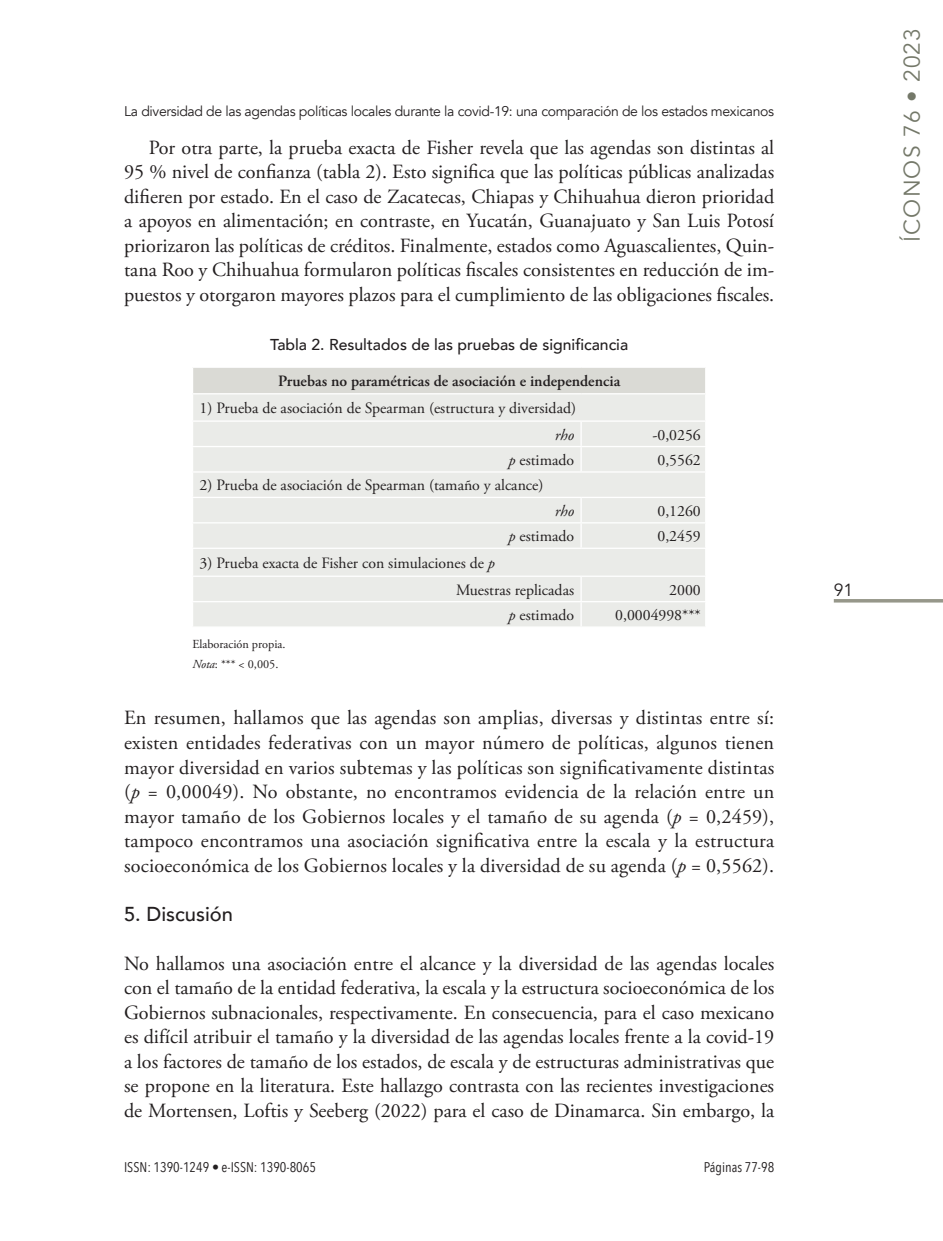
<style>
.page{position:relative;width:943px;height:1241px;background:#fff}
.page>*{position:absolute;margin:0;border:0;box-sizing:border-box;transform-origin:0 0}
.t1{font:22.75px "Avenir";letter-spacing:.05em;color:#747869}
.texto{font:20.12px/24.5px "Adobe Garamond Pro";color:#231f20;text-align:justify}
.subtitulos{font:500 20.12px "Avenir";color:#231f20}
.t2{font:17.5px "Avenir";color:#231f20}
.List_Paragraph{font:15.75px "Adobe Garamond Pro";color:#231f20}
.t3{font:600 15.75px "Adobe Garamond Pro";color:#231f20}
.titulos_graficos{font:500 15.75px "Avenir";color:#231f20}
.t4{font:italic 15.75px "Adobe Garamond Pro";color:#231f20}
.t5{font:14px "Avenir";letter-spacing:-.025em;color:#231f20}
.t6{font:14px "Avenir Next Condensed";color:#231f20}
.fuentes_graficos{font:12.25px "Adobe Garamond Pro";color:#231f20}
.s1{font-style:italic}
</style>
<div class="page">
<hr style="left:833px;top:599px;width:110px;height:3px;background:#96978a">
<div style="left:192px;top:367px;width:513px;height:27px;background:#dadad5"></div>
<div style="left:193px;top:394px;width:512px;height:232px;background:#eaebe8"></div>
<hr style="left:192px;top:366px;width:389px;height:2px;background:#fff">
<hr style="left:581px;top:366px;width:125px;height:2px;background:#fff">
<hr style="left:192px;top:393px;width:389px;height:1px;background:#fff">
<hr style="left:581px;top:393px;width:125px;height:1px;background:#fff">
<hr style="left:192px;top:420px;width:389px;height:1px;background:#fff">
<hr style="left:581px;top:420px;width:125px;height:1px;background:#fff">
<hr style="left:192px;top:446px;width:389px;height:1px;background:#fff">
<hr style="left:581px;top:446px;width:125px;height:1px;background:#fff">
<svg style="left:580px;top:421px;width:1px;height:50px"></svg>
<hr style="left:192px;top:471px;width:389px;height:1px;background:#fff">
<hr style="left:581px;top:471px;width:125px;height:1px;background:#fff">
<hr style="left:192px;top:496px;width:389px;height:2px;background:#fff">
<hr style="left:581px;top:496px;width:125px;height:2px;background:#fff">
<hr style="left:192px;top:522px;width:389px;height:1px;background:#fff">
<hr style="left:581px;top:522px;width:125px;height:1px;background:#fff">
<svg style="left:580px;top:498px;width:1px;height:49px"></svg>
<hr style="left:192px;top:547px;width:389px;height:2px;background:#fff">
<hr style="left:581px;top:547px;width:125px;height:2px;background:#fff">
<hr style="left:192px;top:575px;width:389px;height:2px;background:#fff">
<hr style="left:581px;top:575px;width:125px;height:2px;background:#fff">
<hr style="left:192px;top:601px;width:389px;height:1px;background:#fff">
<svg style="left:192px;top:368px;width:1px;height:25px"></svg>
<hr style="left:581px;top:601px;width:125px;height:1px;background:#fff">
<svg style="left:580px;top:577px;width:1px;height:49px"></svg>
<p class="t5" style="left:124px;top:103px;width:651px">La diversidad de las agendas políticas locales durante la covid-19: una comparación de los estados mexicanos</p>
<p class="texto" style="left:124px;top:136px;width:651px;text-indent:25px">Por otra parte, la prueba exacta de Fisher revela que las agendas son distintas al 95 % nivel de confianza (tabla 2). Esto significa que las políticas públicas analizadas difieren por estado. En el caso de Zacatecas, Chiapas y Chihuahua dieron prioridad a apoyos en alimentación; en contraste, en Yucatán, Guanajuato y San Luis Potosí priorizaron las políticas de créditos. Finalmente, estados como Aguascalientes, Quin&shy;tana Roo y Chihuahua formularon políticas fiscales consistentes en reducción de im&shy;puestos y otorgaron mayores plazos para el cumplimiento de las obligaciones fiscales.</p>
<p class="titulos_graficos" style="left:270px;top:330px;width:359px">Tabla 2. Resultados de las pruebas de significancia</p>
<p class="t3" style="left:278px;top:372px;width:344px">Pruebas no paramétricas de asociación e independencia</p>
<p class="List_Paragraph" style="left:199px;top:398px;width:378px">1) Prueba de asociación de Spearman (estructura y diversidad)</p>
<p class="t4" style="left:555px;top:425px;width:21px">rho</p>
<p class="List_Paragraph" style="left:652px;top:425px;width:50px">-0,0256</p>
<p class="List_Paragraph" style="left:508px;top:450px;width:67px"><span class="s1">p</span> estimado</p>
<p class="List_Paragraph" style="left:657px;top:450px;width:45px">0,5562</p>
<p class="List_Paragraph" style="left:199px;top:476px;width:345px">2) Prueba de asociación de Spearman (tamaño y alcance)</p>
<p class="t4" style="left:555px;top:501px;width:21px">rho</p>
<p class="List_Paragraph" style="left:657px;top:501px;width:45px">0,1260</p>
<p class="List_Paragraph" style="left:508px;top:526px;width:67px"><span class="s1">p</span> estimado</p>
<p class="List_Paragraph" style="left:657px;top:526px;width:45px">0,2459</p>
<p class="List_Paragraph" style="left:199px;top:553px;width:297px">3) Prueba exacta de Fisher con simulaciones de <span class="s1">p</span></p>
<p class="List_Paragraph" style="left:456px;top:580px;width:119px">Muestras replicadas</p>
<p class="List_Paragraph" style="left:669px;top:580px;width:33px">2000</p>
<p class="List_Paragraph" style="left:508px;top:605px;width:67px"><span class="s1">p</span> estimado</p>
<p class="List_Paragraph" style="left:615px;top:605px;width:87px">0,0004998***</p>
<p class="fuentes_graficos" style="left:192px;top:636px;width:95px">Elaboración propia.</p>
<p class="fuentes_graficos" style="left:192px;top:656px;width:88px"><span class="s1">Nota</span>: *** &lt; 0,005.</p>
<p class="texto" style="left:124px;top:706px;width:651px">En resumen, hallamos que las agendas son amplias, diversas y distintas entre sí: existen entidades federativas con un mayor número de políticas, algunos tienen mayor diversidad en varios subtemas y las políticas son significativamente distintas (<span class="s1">p</span> = 0,00049). No obstante, no encontramos evidencia de la relación entre un mayor tamaño de los Gobiernos locales y el tamaño de su agenda (<span class="s1">p</span> = 0,2459), tampoco encontramos una asociación significativa entre la escala y la estructura socioeconómica de los Gobiernos locales y la diversidad de su agenda (<span class="s1">p</span> = 0,5562).</p>
<p class="subtitulos" style="left:124px;top:896px;width:110px">5. Discusión</p>
<p class="texto" style="left:124px;top:951px;width:651px">No hallamos una asociación entre el alcance y la diversidad de las agendas locales con el tamaño de la entidad federativa, la escala y la estructura socioeconómica de los Gobiernos subnacionales, respectivamente. En consecuencia, para el caso mexicano es difícil atribuir el tamaño y la diversidad de las agendas locales frente a la covid-19 a los factores de tamaño de los estados, de escala y de estructuras administrativas que se propone en la literatura. Este hallazgo contrasta con las recientes investigaciones de Mortensen, Loftis y Seeberg (2022) para el caso de Dinamarca. Sin embargo, la</p>
<p class="t6" style="left:124px;top:1154px;width:193px">ISSN: 1390-1249 • e-ISSN: 1390-8065</p>
<p class="t6" style="left:704px;top:1154px;width:72px">Páginas 77-98</p>
<p class="t1" style="left:898px;top:242px;width:215px;rotate:-90deg">ÍCONOS 76 • 2023</p>
<p class="t2" style="left:833px;top:579px;width:21px">91</p>
</div>
